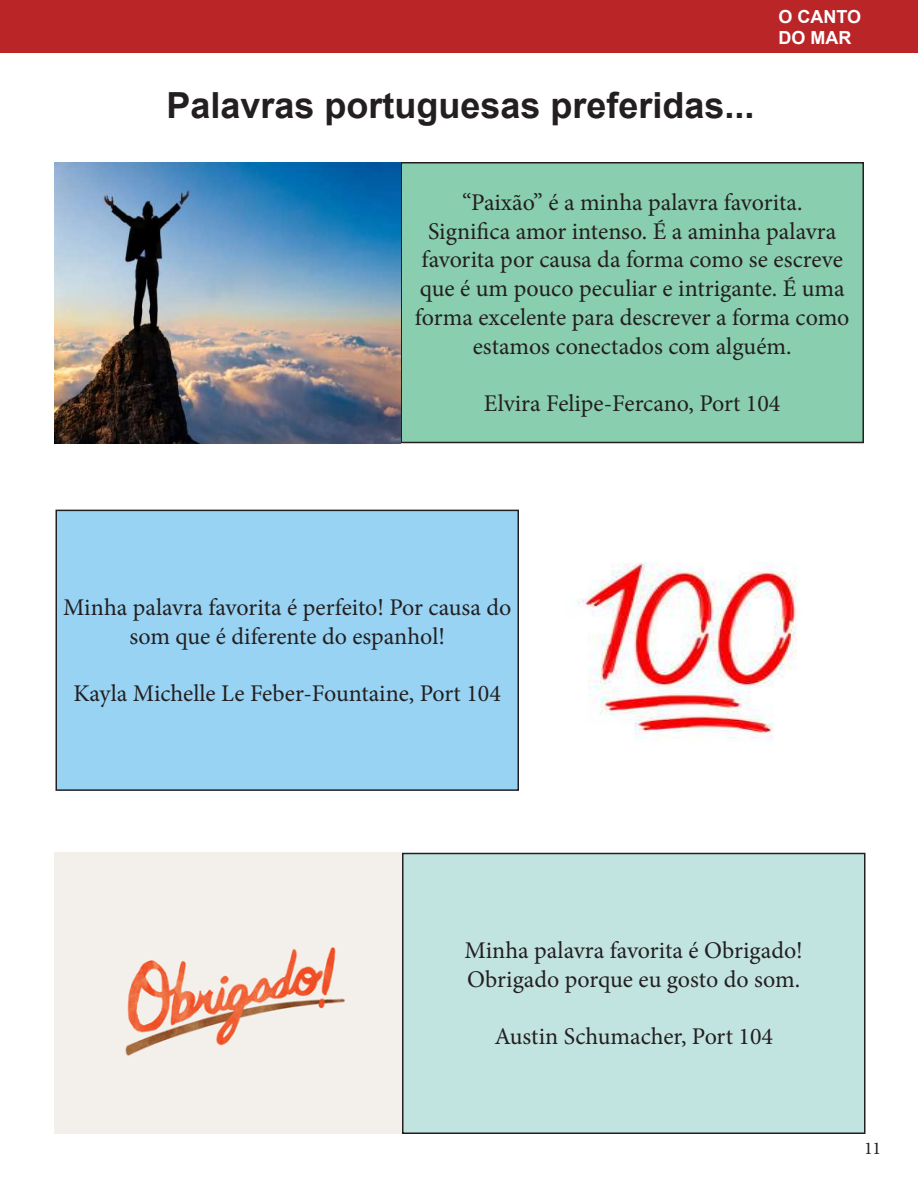
<style>
.page{position:relative;width:918px;height:1188px;background:#fff}
.page>*{position:absolute;margin:0;border:0;box-sizing:border-box;transform-origin:0 0}
.t1{font:700 36px "Arial";color:#231f20}
.t2{font:24px/28.8px "Minion Pro";color:#231f20;text-align:center}
.t3{font:700 18px/21px "Arial";color:#fff}
.t4{font:18px "Minion Pro";color:#231f20}
</style>
<div class="page">
<div style="left:0;top:0;width:918px;height:52px;background:#ba2528"></div>
<div style="left:403px;top:854px;width:462px;height:279px;background:#c2e4e1"></div>
<div style="left:402px;top:853px;width:464px;height:281px;border:2px solid #231f20"></div>
<div style="left:401px;top:163px;width:462px;height:279px;background:#89ceae"></div>
<div style="left:400px;top:162px;width:464px;height:281px;border:2px solid #231f20"></div>
<div style="left:56px;top:510px;width:462px;height:280px;background:#98d3f3"></div>
<div style="left:56px;top:510px;width:463px;height:281px;border:2px solid #231f20"></div>
<img style="left:576px;top:562px;width:221px;height:179px">
<img style="left:54px;top:853px;width:348px;height:281px">
<img style="left:54px;top:162px;width:346px;height:281px">
<h1 class="t1" style="left:166px;top:80px;width:590px">Palavras portuguesas preferidas...</h1>
<p class="t3" style="left:778px;top:6px;width:84px">O CANTO<br>DO MAR</p>
<p class="t2" style="left:415px;top:188px;width:436px">“Paixão” é a minha palavra favorita.<br>Significa amor intenso. É a aminha palavra favorita por causa da forma como se escreve que é um pouco peculiar e intrigante. É uma forma excelente para descrever a forma como estamos conectados com alguém.</p>
<p class="t2" style="left:484px;top:389px;width:298px">Elvira Felipe-Fercano, Port 104</p>
<p class="t2" style="left:63px;top:593px;width:450px">Minha palavra favorita é perfeito! Por causa do som que é diferente do espanhol!</p>
<p class="t2" style="left:74px;top:679px;width:429px">Kayla Michelle Le Feber-Fountaine, Port 104</p>
<p class="t2" style="left:465px;top:936px;width:340px;text-align:left">Minha palavra favorita é Obrigado!<br>Obrigado porque eu gosto do som.</p>
<p class="t2" style="left:494px;top:1023px;width:280px">Austin Schumacher, Port 104</p>
<p class="t4" style="left:864px;top:1136px;width:19px">11</p>
</div>
